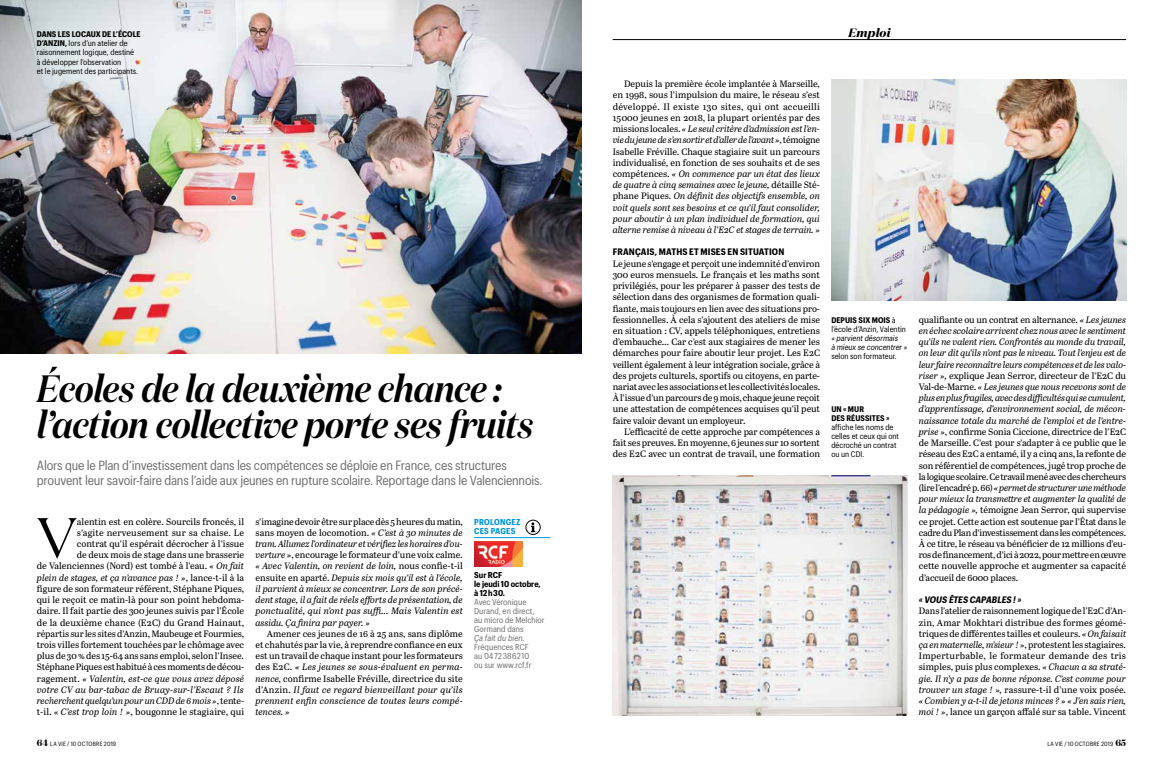
<style>
.page{position:relative;width:1163px;height:772px;background:#fff}
.page>*{position:absolute;margin:0;border:0;box-sizing:border-box;transform-origin:0 0}
.t1{font:57.2px "Domaine Display";color:#000}
.t2{font:italic 600 38px/36.1px "Domaine Display";letter-spacing:-.01em;color:#000;scale:.9 1}
.t3{font:13px/15px "Graphik Compact";letter-spacing:-.015em;color:#6d6e71}
.t4{font:italic 700 12px "Domaine Display";letter-spacing:.02em;color:#000}
.t5{font:9.2px/11.2px "Abril Text";color:#000;text-align:justify}
.t6{font:italic 9.2px/11.2px "Abril Text";letter-spacing:.005em;color:#000;text-align:justify}
.t7{font:700 9.2px "Graphik Compact";letter-spacing:.015em;color:#000}
.t8{font:italic 700 9.2px "Graphik Compact";letter-spacing:.005em;color:#000}
.t9{font:8.4px/9px "Graphik Compact";color:#6d6e71}
.t10{font:700 8.4px/9px "Graphik Compact";color:#000}
.t11{font:700 8.4px/9px "Graphik Compact";letter-spacing:.025em;color:#0095da}
.t12{font:italic 8.4px "Graphik Compact";color:#6d6e71}
.t13{font:8px/9px "Graphik Compact";color:#000}
.t14{font:italic 8px/9px "Graphik Compact";color:#000}
.t15{font:700 8px/9px "Graphik Compact";letter-spacing:.005em;color:#000}
.t16{font:6px "Graphik Compact";letter-spacing:.03em;color:#000}
.s1{font-weight:700}
.s2{font-style:italic}
.s3{font-style:normal}
.s4{font-family:"Domaine Display";font-weight:700;font-size:9px}
</style>
<div class="page">
<img style="left:831px;top:79px;width:294px;height:221px">
<img style="left:612px;top:475px;width:295px;height:239px">
<hr style="left:474px;top:536px;width:76px;height:1px;background:#0095da">
<svg style="left:525px;top:519px;width:15px;height:15px"></svg>
<img style="left:474px;top:541px;width:48px;height:24px">
<hr style="left:612px;top:39px;width:513px;height:1px;background:#000">
<img style="left:0;top:0;width:581px;height:353px">
<p class="t13" style="left:37px;top:29px;width:105px"><span class="s1">DANS LES LOCAUX DE L’ÉCOLE<br>D’ANZIN,</span> lors d’un atelier de raisonnement logique, destiné<br>à développer l’observation<br>et le jugement des participants.</p>
<h2 class="t2" style="left:37px;top:369px;width:553px">Écoles de la deuxième chance : l’action collective porte ses fruits</h2>
<h3 class="t3" style="left:37px;top:456px;width:507px">Alors que le Plan d’investissement dans les compétences se déploie en France, ces structures prouvent leur savoir-faire dans l’aide aux jeunes en rupture scolaire. Reportage dans le Valenciennois.</h3>
<p class="t5" style="left:37px;top:515px;width:209px;text-align:right">alentin est en colère. Sourcils froncés, il<br>s’agite nerveusement sur sa chaise. Le<br>contrat qu’il espérait décrocher à l’issue<br>de deux mois de stage dans une brasserie<br>de Valenciennes (Nord) est tombé à l’eau. <span class="s2">« On fait plein de stages, et ça n’avance pas ! »</span>, lance-t-il à la figure de son formateur référent, Stéphane Piques, qui le reçoit ce matin-là pour son point hebdoma&shy;daire. Il fait partie des 300 jeunes suivis par l’École de la deuxième chance (E2C) du Grand Hainaut, répartis sur les sites d’Anzin, Maubeuge et Fourmies, trois villes fortement touchées par le chômage avec plus de 30 % des 15-64 ans sans emploi, selon l’Insee.<br>Stéphane Piques est habitué à ces moments de décou&shy;ragement. <span class="s2">« Valentin, est-ce que vous avez déposé votre CV au bar-tabac de Bruay-sur-l’Escaut ? Ils recherchent quelqu’un pour un CDD de 6 mois »</span>, tente&shy;t-il. <span class="s2">« C’est trop loin ! »</span>, bougonne le stagiaire, qui</p>
<p class="t6" style="left:255px;top:515px;width:209px"><span class="s3">s’imagine devoir être sur place dès 5 heures du matin, sans moyen de locomotion.</span> « C’est à 30 minutes de tram. Allumez l’ordinateur et vérifiez les horaires d’ou&shy;verture »<span class="s3">, encourage le formateur d’une voix calme. </span>« Avec Valentin, on revient de loin, <span class="s3">nous confie-t-il ensuite en aparté.</span> Depuis six mois qu’il est à l’école, il parvient à mieux se concentrer. Lors de son précé&shy;dent stage, il a fait de réels efforts de présentation, de ponctualité, qui n’ont pas suffi… Mais Valentin est assidu. Ça finira par payer. »</p>
<h1 class="t1" style="left:37px;top:502px;width:41px">V</h1>
<p class="t5" style="left:255px;top:627px;width:209px;text-indent:11px">Amener ces jeunes de 16 à 25 ans, sans diplôme et chahutés par la vie, à reprendre confiance en eux est un travail de chaque instant pour les formateurs des E2C. <span class="s2">« Les jeunes se sous-évaluent en perma&shy;nence,</span> confirme Isabelle Fréville, directrice du site d’Anzin. <span class="s2">Il faut ce regard bienveillant pour qu’ils prennent enfin conscience de toutes leurs compé&shy;tences. »</span></p>
<p class="t16" style="left:37px;top:739px;width:81px"><span class="s4">64</span> LA VIE / 10 octobre 2019</p>
<p class="t11" style="left:474px;top:516px;width:48px">PROLONGEZ<br>CES PAGES</p>
<p class="t10" style="left:474px;top:569px;width:68px">Sur RCF<br>le jeudi 10 octobre, à 12 h 30.</p>
<p class="t9" style="left:474px;top:596px;width:72px">Avec Véronique<br>Durand, en direct, au micro de Melchior<br>Gormand dans</p>
<p class="t12" style="left:474px;top:632px;width:52px">Ça fait du bien.</p>
<p class="t9" style="left:474px;top:641px;width:59px">Fréquences RCF au 04 72 38 62 10 ou sur www.rcf.fr</p>
<h3 class="t4" style="left:848px;top:25px;width:43px">Emploi</h3>
<p class="t5" style="left:612px;top:78px;width:209px;text-indent:11px">Depuis la première école implantée à Marseille, en 1998, sous l’impulsion du maire, le réseau s’est développé. Il existe 130 sites, qui ont accueilli 15 000 jeunes en 2018, la plupart orientés par des missions locales. <span class="s2">« Le seul critère d’admission est l’en&shy;vie du jeune de s’en sortir et d’aller de l’avant »</span>, témoigne Isabelle Fréville. Chaque stagiaire suit un parcours individualisé, en fonction de ses souhaits et de ses compétences. <span class="s2">« On commence par un état des lieux de quatre à cinq semaines avec le jeune,</span> détaille Sté&shy;phane Piques. <span class="s2">On définit des objectifs ensemble, on voit quels sont ses besoins et ce qu’il faut consolider, pour aboutir à un plan individuel de formation, qui alterne remise à niveau à l’E2C et stages de terrain. »</span></p>
<p class="t7" style="left:612px;top:245px;width:173px">FRANÇAIS, MATHS ET MISES EN SITUATION</p>
<p class="t5" style="left:612px;top:257px;width:209px">Le jeune s’engage et perçoit une indemnité d’environ 300 euros mensuels. Le français et les maths sont privilégiés, pour les préparer à passer des tests de sélection dans des organismes de formation quali&shy;fiante, mais toujours en lien avec des situations pro&shy;fessionnelles. À cela s’ajoutent des ateliers de mise en situation : CV, appels téléphoniques, entretiens d’embauche… Car c’est aux stagiaires de mener les démarches pour faire aboutir leur projet. Les E2C veillent également à leur intégration sociale, grâce à des projets culturels, sportifs ou citoyens, en parte&shy;nariat avec les associations et les collectivités locales.<br>À l’issue d’un parcours de 9 mois, chaque jeune reçoit une attestation de compétences acquises qu’il peut faire valoir devant un employeur.</p>
<p class="t5" style="left:612px;top:425px;width:209px;text-indent:11px">L’efficacité de cette approche par compétences a fait ses preuves. En moyenne, 6 jeunes sur 10 sortent des E2C avec un contrat de travail, une formation</p>
<p class="t13" style="left:831px;top:314px;width:76px"><span class="s1">DEPUIS SIX MOIS</span> à l’école d’Anzin, Valentin</p>
<p class="t14" style="left:831px;top:332px;width:77px">« parvient désormais<br>à mieux se concentrer »</p>
<p class="t13" style="left:831px;top:350px;width:67px">selon son formateur.</p>
<p class="t15" style="left:831px;top:404px;width:60px">UN « MUR<br>DES RÉUSSITES »</p>
<p class="t13" style="left:831px;top:422px;width:69px">affiche les noms de celles et ceux qui ont décroché un contrat ou un CDI.</p>
<p class="t5" style="left:918px;top:313px;width:209px">qualifiante ou un contrat en alternance. <span class="s2">« Les jeunes en échec scolaire arrivent chez nous avec le sentiment qu’ils ne valent rien. Confrontés au monde du travail, on leur dit qu’ils n’ont pas le niveau. Tout l’enjeu est de leur faire reconnaître leurs compétences et de les valo&shy;riser »,</span> explique Jean Serror, directeur de l’E2C du Val-de-Marne. <span class="s2">« Les jeunes que nous recevons sont de plus en plus fragiles, avec des difficultés qui se cumulent, d’apprentissage, d’environnement social, de mécon&shy;naissance totale du marché de l’emploi et de l’entre&shy;prise »</span>, confirme Sonia Ciccione, directrice de l’E2C de Marseille. C’est pour s’adapter à ce public que le réseau des E2C a entamé, il y a cinq ans, la refonte de son référentiel de compétences, jugé trop proche de la logique scolaire. Ce travail mené avec des chercheurs (lire l’encadré p. 66) <span class="s2">« permet de structurer une méthode pour mieux la transmettre et augmenter la qualité de la pédagogie »,</span> témoigne Jean Serror, qui supervise ce projet. Cette action est soutenue par l’État dans le cadre du Plan d’investissement dans les compétences.<br>À ce titre, le réseau va bénéficier de 12 millions d’eu&shy;ros de financement, d’ici à 2022, pour mettre en œuvre cette nouvelle approche et augmenter sa capacité d’accueil de 6 000 places.</p>
<p class="t8" style="left:918px;top:592px;width:104px">« VOUS ÊTES CAPABLES ! »</p>
<p class="t5" style="left:918px;top:604px;width:209px">Dans l’atelier de raisonnement logique de l’E2C d’An&shy;zin, Amar Mokhtari distribue des formes géomé&shy;triques de différentes tailles et couleurs. <span class="s2">« On faisait ça en maternelle, m’sieur ! »</span>, protestent les stagiaires.<br>Imperturbable, le formateur demande des tris simples, puis plus complexes. <span class="s2">« Chacun a sa straté&shy;gie. Il n’y a pas de bonne réponse. C’est comme pour trouver un stage ! »,</span> rassure-t-il d’une voix posée. <span class="s2">« Combien y a-t-il de jetons minces ? » « J’en sais rien, moi ! »</span>, lance un garçon affalé sur sa table. Vincent</p>
<p class="t16" style="left:1047px;top:739px;width:80px">LA VIE / 10 octobre 2019 <span class="s4">65</span></p>
</div>
